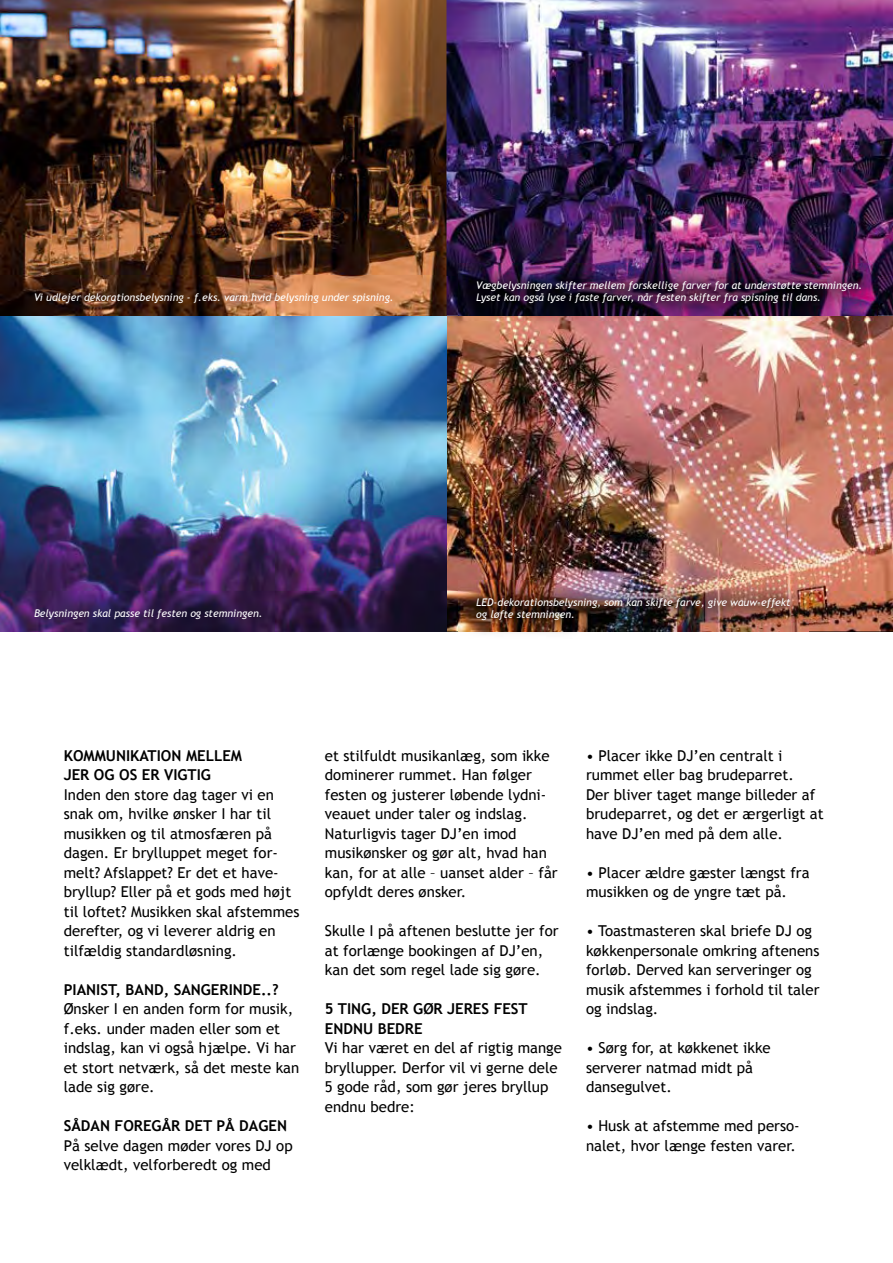
<style>
.page{position:relative;width:893px;height:1263px;background:#fff}
.page>*{position:absolute;margin:0;border:0;box-sizing:border-box;transform-origin:0 0}
.t1{font:15px/19.5px "Trebuchet MS";color:#000}
.t2{font:700 15px/19.5px "Trebuchet MS";color:#000}
.t3{font:italic 10.5px/12px "Trebuchet MS";color:#fff}
</style>
<div class="page">
<img style="left:446px;top:0;width:447px;height:631px">
<img style="left:0;top:316px;width:446px;height:315px">
<img style="left:0;top:0;width:446px;height:316px">
<img style="left:459px;top:580px;width:349px;height:54px">
<img style="left:459px;top:264px;width:419px;height:57px">
<p class="t3" style="left:34px;top:292px;width:361px">Vi udlejer dekorationsbelysning - f.eks. varm hvid belysning under spisning.</p>
<p class="t3" style="left:476px;top:279px;width:388px">Vægbelysningen skifter mellem forskellige farver for at understøtte stemningen.<br>Lyset kan også lyse i faste farver, når festen skifter fra spisning til dans.</p>
<p class="t3" style="left:34px;top:607px;width:230px">Belysningen skal passe til festen og stemningen.</p>
<p class="t3" style="left:476px;top:597px;width:316px">LED-dekorationsbelysning, som kan skifte farve, give wauw-effekt og løfte stemningen.</p>
<p class="t2" style="left:64px;top:746px;width:180px">KOMMUNIKATION MELLEM<br>JER OG OS ER VIGTIG</p>
<p class="t1" style="left:64px;top:785px;width:237px">Inden den store dag tager vi en snak om, hvilke ønsker I har til musikken og til atmosfæren på dagen. Er brylluppet meget for&shy;melt? Afslappet? Er det et have&shy;bryllup? Eller på et gods med højt til loftet? Musikken skal afstemmes derefter, og vi leverer aldrig en tilfældig standardløsning.</p>
<p class="t2" style="left:64px;top:980px;width:216px">PIANIST, BAND, SANGERINDE..?</p>
<p class="t1" style="left:64px;top:999px;width:237px">Ønsker I en anden form for musik, f.eks. under maden eller som et indslag, kan vi også hjælpe. Vi har et stort netværk, så det meste kan lade sig gøre.</p>
<p class="t2" style="left:64px;top:1116px;width:225px">SÅDAN FOREGÅR DET PÅ DAGEN</p>
<p class="t1" style="left:64px;top:1136px;width:230px">På selve dagen møder vores DJ op velklædt, velforberedt og med</p>
<p class="t1" style="left:325px;top:746px;width:234px">et stilfuldt musikanlæg, som ikke dominerer rummet. Han følger festen og justerer løbende lydni&shy;veauet under taler og indslag.<br>Naturligvis tager DJ’en imod musikønsker og gør alt, hvad han kan, for at alle – uanset alder – får opfyldt deres ønsker.</p>
<p class="t1" style="left:325px;top:921px;width:235px">Skulle I på aftenen beslutte jer for at forlænge bookingen af DJ’en, kan det som regel lade sig gøre.</p>
<p class="t2" style="left:325px;top:999px;width:204px">5 TING, DER GØR JERES FEST<br>ENDNU BEDRE</p>
<p class="t1" style="left:325px;top:1038px;width:239px">Vi har været en del af rigtig mange bryllupper. Derfor vil vi gerne dele<br>5 gode råd, som gør jeres bryllup endnu bedre:</p>
<p class="t1" style="left:586px;top:746px;width:239px">• Placer ikke DJ’en centralt i rummet eller bag brudeparret.<br>Der bliver taget mange billeder af brudeparret, og det er ærgerligt at have DJ’en med på dem alle.</p>
<p class="t1" style="left:586px;top:863px;width:225px">• Placer ældre gæster længst fra musikken og de yngre tæt på.</p>
<p class="t1" style="left:586px;top:921px;width:235px">• Toastmasteren skal briefe DJ og køkkenpersonale omkring aftenens forløb. Derved kan serveringer og musik afstemmes i forhold til taler og indslag.</p>
<p class="t1" style="left:586px;top:1038px;width:186px">• Sørg for, at køkkenet ikke serverer natmad midt på dansegulvet.</p>
<p class="t1" style="left:586px;top:1116px;width:215px">• Husk at afstemme med perso&shy;nalet, hvor længe festen varer.</p>
</div>
